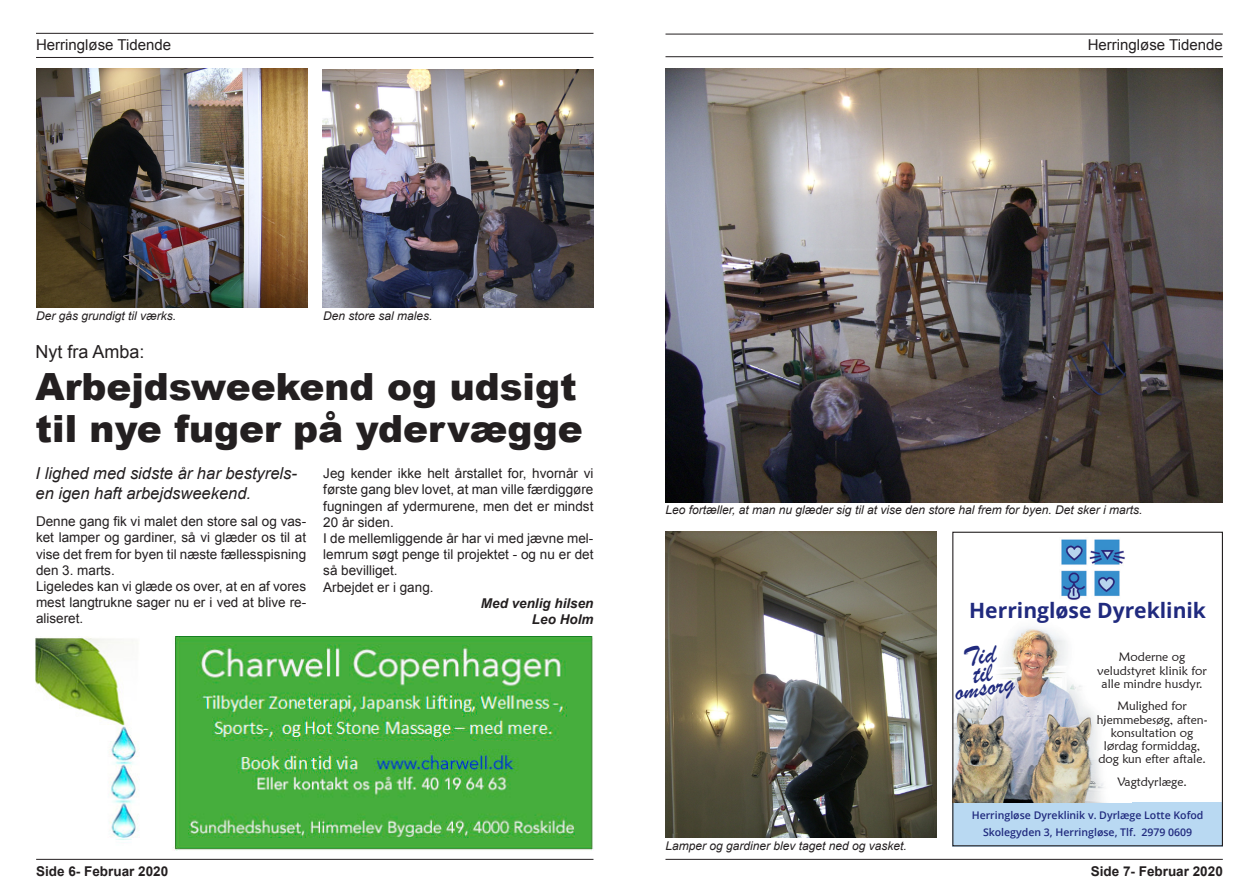
<style>
.page{position:relative;width:1259px;height:893px;background:#fff}
.page>*{position:absolute;margin:0;border:0;box-sizing:border-box;transform-origin:0 0}
.t1{font:900 37.5px/42px "Arial";color:#231f20}
.t2{font:27.75px "Brush Script";color:#202a7e}
.t3{font:700 21.15px "Open Sans";color:#202a7e}
.t4{font:18px "Arial";color:#231f20}
.t5{font:italic 16.5px/19.8px "Arial";color:#231f20}
.t6{font:15px "Arial";color:#231f20}
.t7{font:13.5px/16.2px "Arial";color:#231f20;text-align:justify}
.t8{font:700 13.5px "Arial";color:#231f20}
.t9{font:italic 700 13.5px "Arial";color:#231f20}
.t10{font:12.15px/13.4px "Maiandra GD";color:#231f20;text-align:center}
.t11{font:italic 12px "Arial";color:#231f20}
.t12{font:600 10.5px "Open Sans";color:#202a7e}
</style>
<div class="page">
<hr style="left:36px;top:33px;width:557px;height:1px;background:#231f20">
<hr style="left:36px;top:57px;width:557px;height:1px;background:#231f20">
<hr style="left:665px;top:34px;width:557px;height:1px;background:#231f20">
<hr style="left:665px;top:56px;width:557px;height:1px;background:#231f20">
<hr style="left:36px;top:859px;width:557px;height:1px;background:#231f20">
<hr style="left:665px;top:859px;width:557px;height:1px;background:#231f20">
<div style="left:952px;top:802px;width:271px;height:44px;background:#b9d9f2"></div>
<img style="left:954px;top:627px;width:150px;height:175px">
<div style="left:952px;top:532px;width:271px;height:314px;border:1px solid #231f20"></div>
<img style="left:1061px;top:539px;width:64px;height:61px">
<img style="left:36px;top:636px;width:557px;height:214px">
<img style="left:665px;top:68px;width:558px;height:434px">
<img style="left:322px;top:69px;width:271px;height:238px">
<img style="left:36px;top:68px;width:271px;height:239px">
<img style="left:665px;top:532px;width:271px;height:305px">
<svg style="left:963px;top:645px;width:36px;height:38px"></svg>
<p class="t6" style="left:36px;top:35px;width:137px">Herringløse Tidende</p>
<p class="t6" style="left:1087px;top:35px;width:137px">Herringløse Tidende</p>
<p class="t11" style="left:36px;top:308px;width:142px">Der gås grundigt til værks.</p>
<p class="t11" style="left:323px;top:308px;width:111px">Den store sal males.</p>
<p class="t4" style="left:36px;top:340px;width:111px">Nyt fra Amba:</p>
<p class="t1" style="left:36px;top:364px;width:549px">Arbejdsweekend og udsigt til nye fuger på ydervægge</p>
<p class="t5" style="left:36px;top:464px;width:263px">I lighed med sidste år har bestyrels&shy;en igen haft arbejdsweekend.</p>
<p class="t7" style="left:323px;top:465px;width:272px">Jeg kender ikke helt årstallet for, hvornår vi første gang blev lovet, at man ville færdiggøre fugningen af ydermurene, men det er mindst 20 år siden.</p>
<p class="t7" style="left:323px;top:530px;width:272px">I de mellemliggende år har vi med jævne mel&shy;lemrum søgt penge til projektet - og nu er det så bevilliget.</p>
<p class="t7" style="left:323px;top:579px;width:112px">Arbejdet er i gang.</p>
<p class="t9" style="left:481px;top:594px;width:114px">Med venlig hilsen</p>
<p class="t9" style="left:532px;top:610px;width:63px">Leo Holm</p>
<p class="t7" style="left:36px;top:513px;width:272px">Denne gang fik vi malet den store sal og vas&shy;ket lamper og gardiner, så vi glæder os til at vise det frem for byen til næste fællesspisning den 3. marts.</p>
<p class="t7" style="left:36px;top:578px;width:272px">Ligeledes kan vi glæde os over, at en af vores mest langtrukne sager nu er i ved at blive re&shy;aliseret.</p>
<p class="t11" style="left:665px;top:502px;width:478px">Leo fortæller, at man nu glæder sig til at vise den store hal frem for byen. Det sker i marts.</p>
<p class="t3" style="left:969px;top:595px;width:238px">Herringløse Dyreklinik</p>
<p class="t11" style="left:665px;top:838px;width:243px">Lamper og gardiner blev taget ned og vasket.</p>
<p class="t10" style="left:1097px;top:650px;width:111px">Moderne og veludstyret klinik for alle mindre husdyr.</p>
<p class="t10" style="left:1096px;top:699px;width:112px">Mulighed for hjemmebesøg, aften&shy;konsultation og lørdag formiddag, dog kun efter aftale.</p>
<p class="t10" style="left:1117px;top:775px;width:71px">Vagtdyrlæge.</p>
<p class="t12" style="left:983px;top:824px;width:211px">Skolegyden 3, Herringløse, Tlf. 2979 0609</p>
<p class="t2" style="left:952px;top:675px;width:62px;rotate:-9deg">omsorg</p>
<p class="t12" style="left:971px;top:808px;width:233px">Herringløse Dyreklinik v. Dyrlæge Lotte Kofod</p>
<p class="t8" style="left:36px;top:862px;width:134px">Side 6- Februar 2020</p>
<p class="t8" style="left:1090px;top:862px;width:134px">Side 7- Februar 2020</p>
</div>
